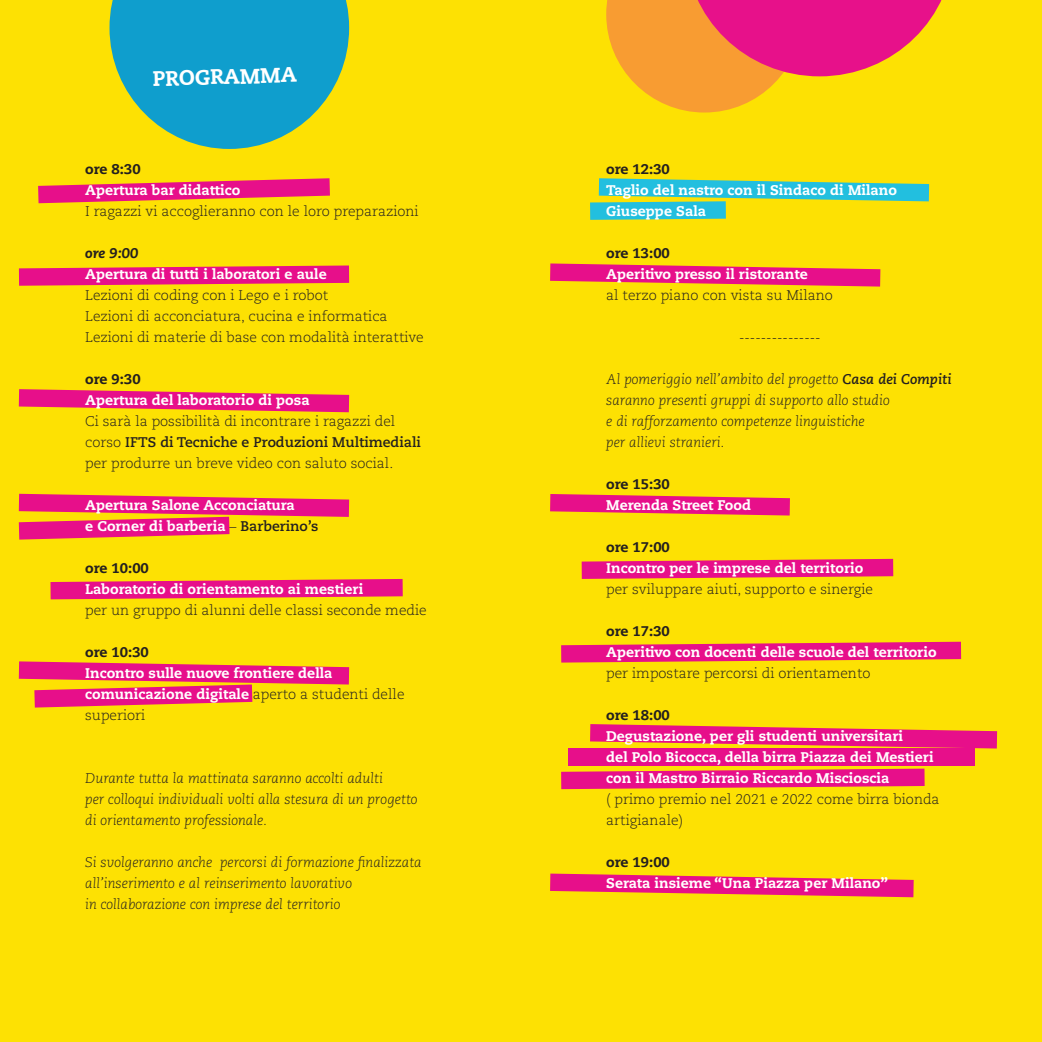
<style>
.page{position:relative;width:1042px;height:1042px;background:#fde103}
.page>*{position:absolute;margin:0;border:0;box-sizing:border-box;transform-origin:0 0}
.t1{font:800 21px "Caecilia LT Std";color:#fff}
.t2{font:800 14px/21px "Caecilia LT Std";color:#fff}
.t3{font:300 14px/21px "Caecilia LT Std";color:#231f20}
.t4{font:italic 300 14px/21px "Caecilia LT Std";color:#231f20}
.t5{font:800 14px "Caecilia LT Std";color:#231f20}
.t6{font:italic 800 14px "Caecilia LT Std";color:#231f20}
.s1{font-weight:700}
.s2{font-weight:300;color:#231f20}
.s3{font-weight:700;color:#231f20}
</style>
<div class="page">
<svg style="left:38px;top:178px;width:292px;height:25px"></svg>
<svg style="left:50px;top:579px;width:353px;height:20px;background:#e92b77"></svg>
<svg style="left:19px;top:265px;width:330px;height:21px;background:#ea3372"></svg>
<svg style="left:19px;top:389px;width:330px;height:23px"></svg>
<svg style="left:19px;top:494px;width:330px;height:45px"></svg>
<svg style="left:19px;top:661px;width:330px;height:46px"></svg>
<svg style="left:109px;top:0;width:240px;height:149px"></svg>
<svg style="left:582px;top:559px;width:311px;height:20px;background:#e92a78"></svg>
<svg style="left:590px;top:178px;width:339px;height:42px"></svg>
<svg style="left:590px;top:724px;width:407px;height:24px"></svg>
<div style="left:568px;top:748px;width:406px;height:18px;background:#e70f8a"></div>
<svg style="left:561px;top:768px;width:363px;height:21px;background:#ea3372"></svg>
<svg style="left:550px;top:263px;width:330px;height:24px"></svg>
<svg style="left:550px;top:494px;width:240px;height:21px;background:#ea3372"></svg>
<svg style="left:550px;top:873px;width:363px;height:24px"></svg>
<svg style="left:561px;top:642px;width:400px;height:20px;background:#e92b77"></svg>
<svg style="left:606px;top:0;width:336px;height:112px"></svg>
<h1 class="t1" style="left:152px;top:65px;width:146px;rotate:-1deg">PROGRAMMA</h1>
<p class="t5" style="left:85px;top:161px;width:57px">ore 8:30</p>
<p class="t2" style="left:85px;top:180px;width:157px">Apertura bar didattico</p>
<p class="t3" style="left:85px;top:201px;width:335px">I ragazzi vi accoglieranno con le loro preparazioni</p>
<p class="t6" style="left:85px;top:245px;width:55px">ore 9:00</p>
<p class="t2" style="left:85px;top:264px;width:243px">Apertura di tutti i laboratori e aule</p>
<p class="t3" style="left:85px;top:285px;width:340px">Lezioni di coding con i Lego e i robot<br>Lezioni di acconciatura, cucina e informatica<br>Lezioni di materie di base con modalità interattive</p>
<p class="t5" style="left:85px;top:371px;width:57px">ore 9:30</p>
<p class="t2" style="left:85px;top:390px;width:226px">Apertura del laboratorio di posa</p>
<p class="t3" style="left:85px;top:411px;width:337px">Ci sarà la possibilità di incontrare i ragazzi del corso <span class="s1">IFTS di Tecniche e Produzioni Multimediali </span>per produrre un breve video con saluto social.</p>
<p class="t2" style="left:85px;top:495px;width:234px">Apertura Salone Acconciatura<br>e Corner di barberia <span class="s2">–</span> <span class="s3">Barberino’s</span></p>
<p class="t5" style="left:85px;top:560px;width:65px">ore 10:00</p>
<p class="t2" style="left:85px;top:579px;width:280px">Laboratorio di orientamento ai mestieri</p>
<p class="t3" style="left:85px;top:600px;width:343px">per un gruppo di alunni delle classi seconde medie</p>
<p class="t5" style="left:85px;top:644px;width:65px">ore 10:30</p>
<p class="t2" style="left:85px;top:663px;width:321px">Incontro sulle nuove frontiere della comunicazione digitale <span class="s2">aperto a studenti delle superiori</span></p>
<p class="t4" style="left:85px;top:768px;width:334px">Durante tutta la mattinata saranno accolti adulti<br>per colloqui individuali volti alla stesura di un progetto di orientamento professionale.</p>
<p class="t4" style="left:85px;top:852px;width:338px">Si svolgeranno anche percorsi di formazione finalizzata all’inserimento e al reinserimento lavorativo<br>in collaborazione con imprese del territorio</p>
<p class="t5" style="left:606px;top:161px;width:65px">ore 12:30</p>
<p class="t2" style="left:606px;top:180px;width:292px">Taglio del nastro con il Sindaco di Milano<br>Giuseppe Sala</p>
<p class="t5" style="left:606px;top:245px;width:65px">ore 13:00</p>
<p class="t2" style="left:606px;top:264px;width:203px">Aperitivo presso il ristorante</p>
<p class="t3" style="left:606px;top:285px;width:228px">al terzo piano con vista su Milano</p>
<p class="t3" style="left:739px;top:327px;width:83px">---------------</p>
<p class="t4" style="left:606px;top:369px;width:347px">Al pomeriggio nell’ambito del progetto <span class="s1">Casa dei Compiti </span>saranno presenti gruppi di supporto allo studio<br>e di rafforzamento competenze linguistiche<br>per allievi stranieri.</p>
<p class="t5" style="left:606px;top:476px;width:65px">ore 15:30</p>
<p class="t2" style="left:606px;top:495px;width:146px">Merenda Street Food</p>
<p class="t5" style="left:606px;top:539px;width:65px">ore 17:00</p>
<p class="t2" style="left:606px;top:558px;width:259px">Incontro per le imprese del territorio</p>
<p class="t3" style="left:606px;top:579px;width:268px">per sviluppare aiuti, supporto e sinergie</p>
<p class="t5" style="left:606px;top:623px;width:65px">ore 17:30</p>
<p class="t2" style="left:606px;top:642px;width:332px">Aperitivo con docenti delle scuole del territorio</p>
<p class="t3" style="left:606px;top:663px;width:266px">per impostare percorsi di orientamento</p>
<p class="t5" style="left:606px;top:707px;width:65px">ore 18:00</p>
<p class="t2" style="left:606px;top:726px;width:329px">Degustazione, per gli studenti universitari<br>del Polo Bicocca, della birra Piazza dei Mestieri con il Mastro Birraio Riccardo Miscioscia</p>
<p class="t3" style="left:606px;top:789px;width:335px">( primo premio nel 2021 e 2022 come birra bionda artigianale)</p>
<p class="t5" style="left:606px;top:854px;width:65px">ore 19:00</p>
<p class="t2" style="left:606px;top:873px;width:283px">Serata insieme “Una Piazza per Milano”</p>
</div>
